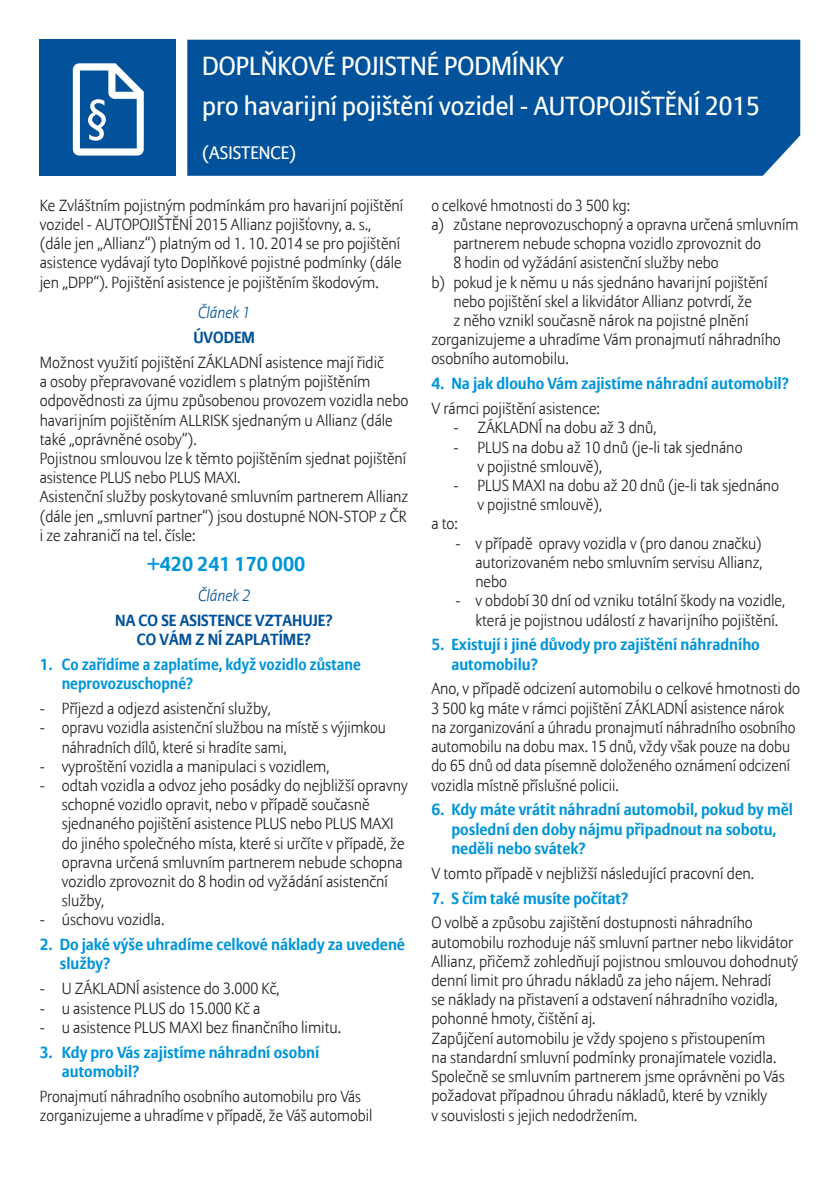
<style>
.page{position:relative;width:840px;height:1191px;background:#fff}
.page>*{position:absolute;margin:0;border:0;box-sizing:border-box;transform-origin:0 0}
.t1{font:26px/39.6px "Allianz Sans";color:#fff}
.t2{font:700 20px "Allianz Sans";color:#0095d9}
.t3{font:18px "Allianz Sans";color:#fff}
.t4{font:300 16px/19.2px "Allianz Sans";color:#231f20}
.t5{font:700 16px/19.2px "Allianz Sans";color:#0095d9}
.t6{font:700 16px "Allianz Sans";color:#01529a}
.t7{font:italic 300 16px "Allianz Sans";color:#01529a}
</style>
<div class="page">
<div style="left:187px;top:40px;width:612px;height:136px;background:#01529a"></div>
<div style="left:40px;top:40px;width:136px;height:136px;background:#01529a"></div>
<svg style="left:73px;top:63px;width:71px;height:93px"></svg>
<h1 class="t1" style="left:202px;top:47px;width:376px">Doplňkové pojistné podmínky pro havarijní pojištění vozidel - AUTOPOJI</h1>
<h1 class="t1" style="left:639px;top:87px;width:122px">ŠTĚNÍ 2015</h1>
<p class="t3" style="left:202px;top:142px;width:27px">(ASIST</p>
<p class="t3" style="left:250px;top:142px;width:47px">ENCE)</p>
<p class="t4" style="left:40px;top:196px;width:365px">Ke Zvláštním pojistným podmínkám pro havarijní pojištění vozidel - AUTOPOJIŠTĚNÍ 2015 Allianz pojišťovny, a. s., (dále jen „Allianz“) platným od 1. 10. 2014 se pro pojištění asistence vydávají tyto Doplňkové pojistné podmínky (dále jen „DPP“). Pojištění asistence je pojištěním škodovým.</p>
<p class="t7" style="left:198px;top:303px;width:54px">Článek 1</p>
<p class="t6" style="left:193px;top:327px;width:21px">Úvode</p>
<p class="t6" style="left:241px;top:327px;width:15px">m</p>
<p class="t4" style="left:40px;top:353px;width:370px">Možnost využití pojištění ZÁKLADNÍ asistence mají řidič<br>a osoby přepravované vozidlem s platným pojištěním odpovědnosti za újmu způsobenou provozem vozidla nebo havarijním pojištěním ALLRISK sjednaným u Allianz (dále také „oprávněné osoby“).<br>Pojistnou smlouvou lze k těmto pojištěním sjednat pojištění asistence PLUS nebo PLUS MAXI.<br>Asistenční služby poskytované smluvním partnerem Allianz (dále jen „smluvní partner“) jsou dostupné NON-STOP z ČR i ze zahraničí na tel. čísle:</p>
<p class="t2" style="left:147px;top:551px;width:160px">+420 241 170 000</p>
<p class="t7" style="left:198px;top:586px;width:54px">Článek 2</p>
<p class="t6" style="left:115px;top:610px;width:83px">Na co se Asistence</p>
<p class="t6" style="left:255px;top:610px;width:11px">vztahu</p>
<p class="t6" style="left:312px;top:610px;width:22px">je?</p>
<p class="t6" style="left:137px;top:629px;width:98px">Co Vám z ní zaplatí</p>
<p class="t6" style="left:283px;top:629px;width:30px">me?</p>
<p class="t5" style="left:62px;top:655px;width:300px;text-indent:-22px">1. Co zařídíme a zaplatíme, když vozidlo zůstane neprovozuschopné?</p>
<p class="t4" style="left:40px;top:699px;width:232px">- Příjezd a odjezd asistenční služby,</p>
<p class="t4" style="left:62px;top:719px;width:325px;text-indent:-22px">- opravu vozidla asistenční službou na místě s výjimkou náhradních dílů, které si hradíte sami,</p>
<p class="t4" style="left:40px;top:757px;width:291px">- vyproštění vozidla a manipulaci s vozidlem,</p>
<p class="t4" style="left:62px;top:776px;width:347px;text-indent:-22px">- odtah vozidla a odvoz jeho posádky do nejbližší opravny schopné vozidlo opravit, nebo v případě současně sjednaného pojištění asistence PLUS nebo PLUS MAXI do jiného společného místa, které si určíte v případě, že opravna určená smluvním partnerem nebude schopna vozidlo zprovoznit do 8 hodin od vyžádání asistenční služby,</p>
<p class="t4" style="left:40px;top:911px;width:126px">- úschovu vozidla.</p>
<p class="t5" style="left:60px;top:935px;width:346px;text-indent:-20px">2. Do jaké výše uhradíme celkové náklady za uvedené služby?</p>
<p class="t4" style="left:40px;top:980px;width:241px">- U ZÁKLADNÍ asistence do 3.000 Kč,</p>
<p class="t4" style="left:40px;top:999px;width:222px">- u asistence PLUS do 15.000 Kč a</p>
<p class="t4" style="left:40px;top:1018px;width:302px">- u asistence PLUS MAXI bez finančního limitu.</p>
<p class="t5" style="left:62px;top:1042px;width:259px;text-indent:-22px">3. Kdy pro Vás zajistíme náhradní osobní automobil?</p>
<p class="t4" style="left:40px;top:1087px;width:334px">Pronajmutí náhradního osobního automobilu pro Vás zorganizujeme a uhradíme v případě, že Váš automobil</p>
<p class="t4" style="left:431px;top:196px;width:200px">o celkové hmotnosti do 3 500 kg:</p>
<p class="t4" style="left:431px;top:215px;width:368px">a) zůstane neprovozuschopný a opravna určená smluvním</p>
<p class="t4" style="left:453px;top:235px;width:309px">partnerem nebude schopna vozidlo zprovoznit do</p>
<p class="t4" style="left:453px;top:254px;width:267px">8 hodin od vyžádání asistenční služby nebo</p>
<p class="t4" style="left:431px;top:273px;width:337px">b) pokud je k němu u nás sjednáno havarijní pojištění</p>
<p class="t4" style="left:453px;top:292px;width:300px">nebo pojištění skel a likvidátor Allianz potvrdí, že</p>
<p class="t4" style="left:453px;top:311px;width:296px">z něho vznikl současně nárok na pojistné plnění</p>
<p class="t4" style="left:431px;top:331px;width:351px">zorganizujeme a uhradíme Vám pronajmutí náhradního</p>
<p class="t4" style="left:431px;top:350px;width:139px">osobního automobilu.</p>
<p class="t5" style="left:431px;top:374px;width:359px">4. Na jak dlouho Vám zajistíme náhradní automobil?</p>
<p class="t4" style="left:431px;top:400px;width:170px">V rámci pojištění asistence:</p>
<p class="t4" style="left:453px;top:419px;width:204px">- ZÁKLADNÍ na dobu až 3 dnů,</p>
<p class="t4" style="left:477px;top:438px;width:266px;text-indent:-24px">- PLUS na dobu až 10 dnů (je-li tak sjednáno v pojistné smlouvě),</p>
<p class="t4" style="left:453px;top:476px;width:327px">- PLUS MAXI na dobu až 20 dnů (je-li tak sjednáno</p>
<p class="t4" style="left:477px;top:496px;width:126px">v pojistné smlouvě),</p>
<p class="t4" style="left:431px;top:515px;width:28px">a to:</p>
<p class="t4" style="left:475px;top:534px;width:288px;text-align:justify;text-indent:-20px">- v případě opravy vozidla v (pro danou značku) autorizovaném nebo smluvním servisu Allianz, nebo</p>
<p class="t4" style="left:475px;top:592px;width:311px;text-indent:-20px">- v období 30 dní od vzniku totální škody na vozidle, která je pojistnou událostí z havarijního pojištění.</p>
<p class="t5" style="left:451px;top:635px;width:310px;text-indent:-20px">5. Existují i jiné důvody pro zajištění náhradního automobilu?</p>
<p class="t4" style="left:431px;top:680px;width:370px">Ano, v případě odcizení automobilu o celkové hmotnosti do 3 500 kg máte v rámci pojištění ZÁKLADNÍ asistence nárok na zorganizování a úhradu pronajmutí náhradního osobního automobilu na dobu max. 15 dnů, vždy však pouze na dobu do 65 dnů od data písemně doloženého oznámení odcizení vozidla místně příslušné policii.</p>
<p class="t5" style="left:451px;top:800px;width:343px;text-indent:-20px">6. Kdy máte vrátit náhradní automobil, pokud by měl poslední den doby nájmu připadnout na sobotu, neděli nebo svátek?</p>
<p class="t4" style="left:431px;top:864px;width:324px">V tomto případě v nejbližší následující pracovní den.</p>
<p class="t5" style="left:431px;top:888px;width:199px">7. S čím také musíte počítat?</p>
<p class="t4" style="left:431px;top:914px;width:368px">O volbě a způsobu zajištění dostupnosti náhradního automobilu rozhoduje náš smluvní partner nebo likvidátor Allianz, přičemž zohledňují pojistnou smlouvou dohodnutý denní limit pro úhradu nákladů za jeho nájem. Nehradí<br>se náklady na přistavení a odstavení náhradního vozidla, pohonné hmoty, čištění aj.<br>Zapůjčení automobilu je vždy spojeno s přistoupením<br>na standardní smluvní podmínky pronajímatele vozidla.<br>Společně se smluvním partnerem jsme oprávněni po Vás požadovat případnou úhradu nákladů, které by vznikly<br>v souvislosti s jejich nedodržením.</p>
</div>
